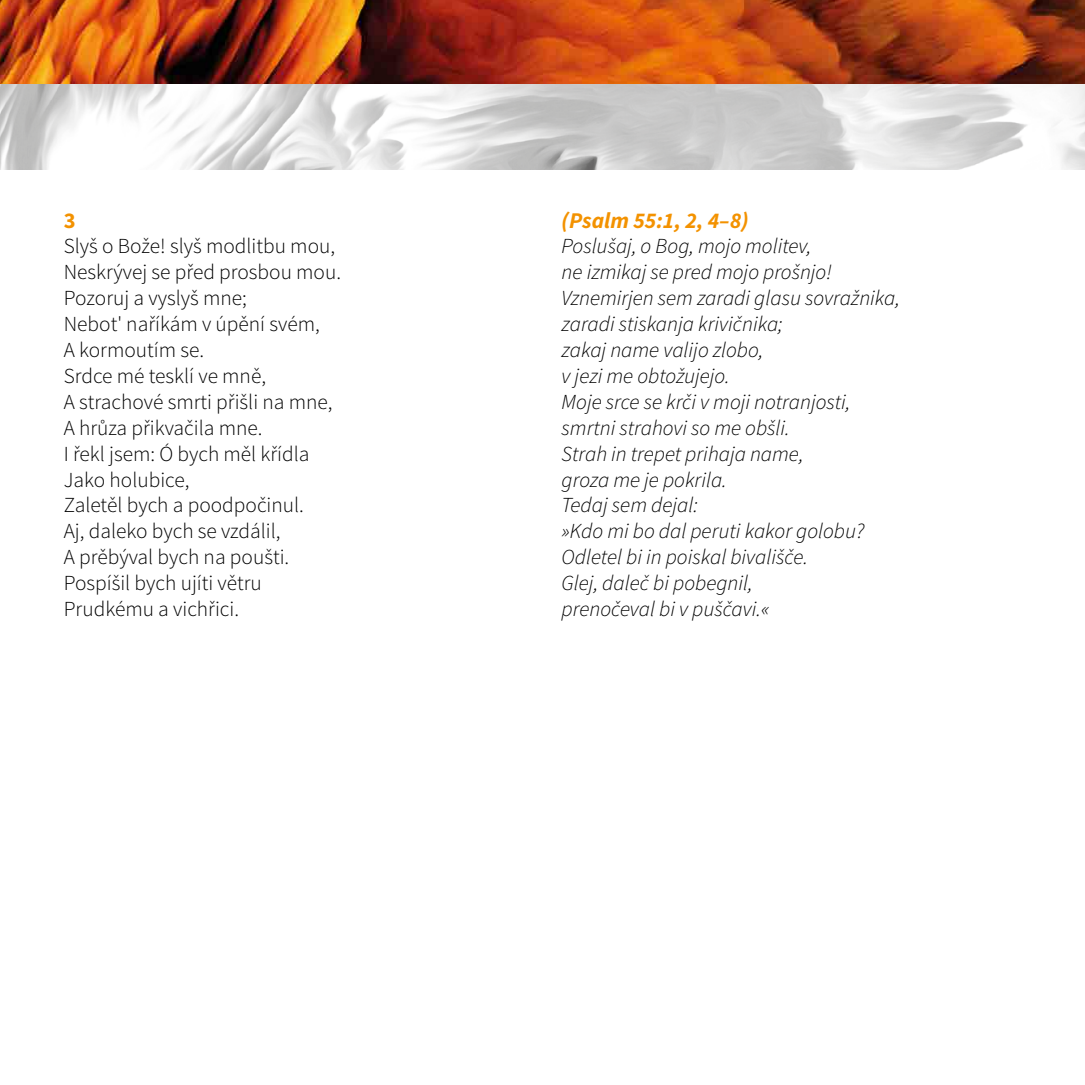
<style>
.page{position:relative;width:1085px;height:1085px;background:#fff}
.page>*{position:absolute;margin:0;border:0;box-sizing:border-box;transform-origin:0 0}
.t1{font:italic 700 22.5px "Source Sans Pro";color:#f39200}
.t2{font:700 22.5px "Source Sans Pro";color:#f39200}
.t3{font:italic 300 21.38px/25.9px "Source Sans Pro";color:#000}
.t4{font:300 21.38px/25.9px "Source Sans Pro";color:#000}
</style>
<div class="page">
<img style="left:0;top:0;width:1084px;height:170px">
<p class="t2" style="left:64px;top:205px;width:13px">3</p>
<p class="t4" style="left:64px;top:233px;width:279px">Slyš o Bože! slyš modlitbu mou,<br>Neskrývej se před prosbou mou.<br>Pozoruj a vyslyš mne;<br>Nebot' naříkám v úpění svém,<br>A kormoutím se.<br>Srdce mé tesklí ve mně,<br>A strachové smrti přišli na mne,<br>A hrůza přikvačila mne.<br>I řekl jsem: Ó bych měl křídla<br>Jako holubice,<br>Zaletěl bych a poodpočinul.<br>Aj, daleko bych se vzdálil,<br>A prěbýval bych na poušti.<br>Pospíšil bych ujíti větru<br>Prudkému a vichřici.</p>
<p class="t1" style="left:561px;top:206px;width:188px">(Psalm 55:1, 2, 4–8)</p>
<p class="t3" style="left:561px;top:233px;width:340px">Poslušaj, o Bog, mojo molitev,<br>ne izmikaj se pred mojo prošnjo!<br>Vznemirjen sem zaradi glasu sovražnika, zaradi stiskanja krivičnika;<br>zakaj name valijo zlobo,<br>v jezi me obtožujejo.<br>Moje srce se krči v moji notranjosti, smrtni strahovi so me obšli.<br>Strah in trepet prihaja name,<br>groza me je pokrila.<br>Tedaj sem dejal:<br>»Kdo mi bo dal peruti kakor golobu?<br>Odletel bi in poiskal bivališče.<br>Glej, daleč bi pobegnil,<br>prenočeval bi v puščavi.«</p>
</div>
